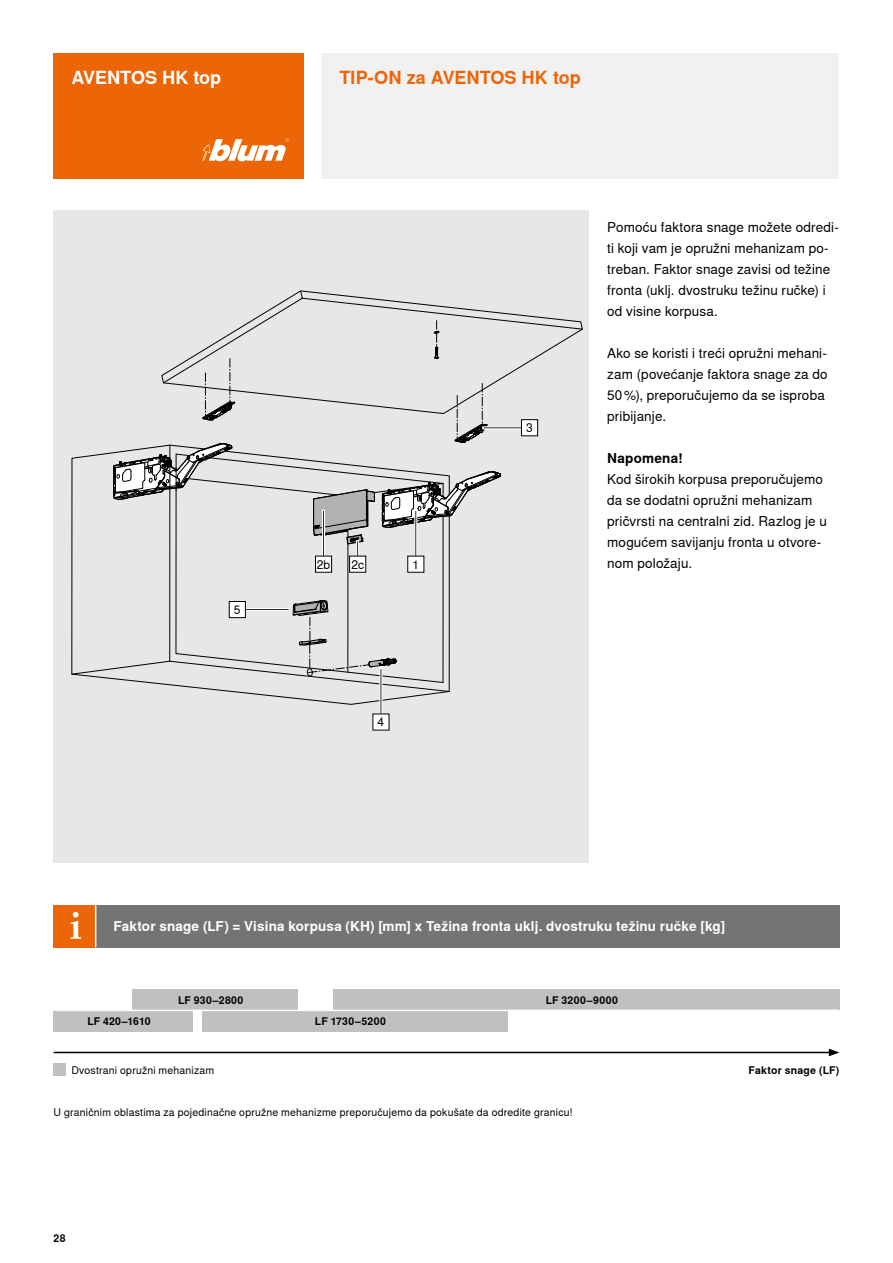
<style>
.page{position:relative;width:893px;height:1263px;background:#fff}
.page>*{position:absolute;margin:0;border:0;box-sizing:border-box;transform-origin:0 0}
.t1{font:700 18px "Nimbus Sans Global";color:#ec6608}
.t2{font:700 18px "Nimbus Sans Global";letter-spacing:-.005em;color:#fff}
.t3{font:13.5px/21px "Nimbus Sans Global";letter-spacing:.01em;color:#000}
.t4{font:700 13.5px "Nimbus Sans Global";letter-spacing:.01em;color:#fff}
.t5{font:700 13.5px "Nimbus Sans Global";letter-spacing:.015em;color:#000}
.t6{font:12px "Nimbus Sans Global";color:#000}
.t7{font:10.5px "Nimbus Sans Global";letter-spacing:.02em;color:#000}
.t8{font:700 10.5px "Nimbus Sans Global";letter-spacing:.025em;color:#000}
</style>
<div class="page">
<div style="left:321px;top:54px;width:518px;height:125px;background:#f0f0f0"></div>
<div style="left:54px;top:54px;width:250px;height:125px;background:#ec6608"></div>
<svg style="left:202px;top:138px;width:87px;height:23px"></svg>
<div style="left:54px;top:210px;width:535px;height:653px;background:#e7e7e7"></div>
<svg style="left:71px;top:452px;width:379px;height:240px"></svg>
<div style="left:54px;top:905px;width:42px;height:42px;background:#ec6608"></div>
<div style="left:96px;top:905px;width:743px;height:42px;background:#757474"></div>
<hr style="left:95px;top:905px;width:1px;height:42px;background:#fff">
<svg style="left:71px;top:912px;width:10px;height:27px"></svg>
<div style="left:54px;top:1063px;width:12px;height:13px;background:#c1c0c0"></div>
<div style="left:54px;top:1010px;width:139px;height:21px;background:#c1c0c0"></div>
<div style="left:132px;top:989px;width:166px;height:21px;background:#c1c0c0"></div>
<div style="left:202px;top:1010px;width:306px;height:21px;background:#c1c0c0"></div>
<div style="left:333px;top:989px;width:506px;height:21px;background:#c1c0c0"></div>
<div style="left:408px;top:556px;width:16px;height:16px;background:#fff"></div>
<div style="left:373px;top:714px;width:16px;height:16px;background:#fff"></div>
<svg style="left:237px;top:599px;width:160px;height:122px"></svg>
<div style="left:229px;top:601px;width:16px;height:17px;background:#fff"></div>
<div style="left:229px;top:601px;width:17px;height:17px;border:1px solid #000"></div>
<div style="left:315px;top:556px;width:17px;height:16px;background:#fff"></div>
<div style="left:315px;top:556px;width:17px;height:17px;border:1px solid #000"></div>
<svg style="left:113px;top:290px;width:470px;height:273px"></svg>
<div style="left:350px;top:556px;width:16px;height:16px;background:#fff"></div>
<div style="left:349px;top:556px;width:17px;height:17px;border:1px solid #000"></div>
<hr style="left:54px;top:1052px;width:777px;height:1px;background:#000">
<svg style="left:829px;top:1049px;width:10px;height:7px"></svg>
<hr style="left:54px;top:1010px;width:785px;height:1px;background:#fff">
<h1 class="t2" style="left:71px;top:67px;width:151px">AVENTOS HK top</h1>
<p class="t6" style="left:234px;top:603px;width:8px">5</p>
<h1 class="t1" style="left:339px;top:67px;width:243px">TIP-ON za AVENTOS HK top</h1>
<p class="t6" style="left:317px;top:557px;width:15px">2b</p>
<p class="t6" style="left:351px;top:557px;width:14px">2c</p>
<p class="t6" style="left:412px;top:557px;width:8px">1</p>
<p class="t6" style="left:526px;top:421px;width:8px">3</p>
<p class="t3" style="left:607px;top:216px;width:233px">Pomoću faktora snage možete odredi&shy;ti koji vam je opružni mehanizam po&shy;treban. Faktor snage zavisi od težine fronta (uklj. dvostruku težinu ručke) i od visine korpusa.</p>
<p class="t3" style="left:607px;top:343px;width:222px">Ako se koristi i treći opružni mehani&shy;zam (povećanje faktora snage za do<br>50%), preporučujemo da se isproba pribijanje.</p>
<p class="t5" style="left:607px;top:450px;width:77px">Napomena!</p>
<p class="t3" style="left:607px;top:469px;width:221px">Kod širokih korpusa preporučujemo da se dodatni opružni mehanizam pričvrsti na centralni zid. Razlog je u mogućem savijanju fronta u otvore&shy;nom položaju.</p>
<p class="t6" style="left:378px;top:715px;width:8px">4</p>
<p class="t4" style="left:114px;top:918px;width:613px">Faktor snage (LF) = Visina korpusa (KH) [mm] x Težina fronta uklj. dvostruku težinu ručke [kg]</p>
<p class="t8" style="left:87px;top:1015px;width:65px">LF 420–1610</p>
<p class="t8" style="left:178px;top:994px;width:67px">LF 930–2800</p>
<p class="t8" style="left:315px;top:1015px;width:72px">LF 1730–5200</p>
<p class="t8" style="left:546px;top:994px;width:74px">LF 3200–9000</p>
<p class="t7" style="left:71px;top:1064px;width:144px">Dvostrani opružni mehanizam</p>
<p class="t8" style="left:749px;top:1064px;width:92px">Faktor snage (LF)</p>
<p class="t7" style="left:54px;top:1106px;width:520px">U graničnim oblastima za pojedinačne opružne mehanizme preporučujemo da pokušate da odredite granicu!</p>
<p class="t8" style="left:54px;top:1232px;width:14px">28</p>
</div>
